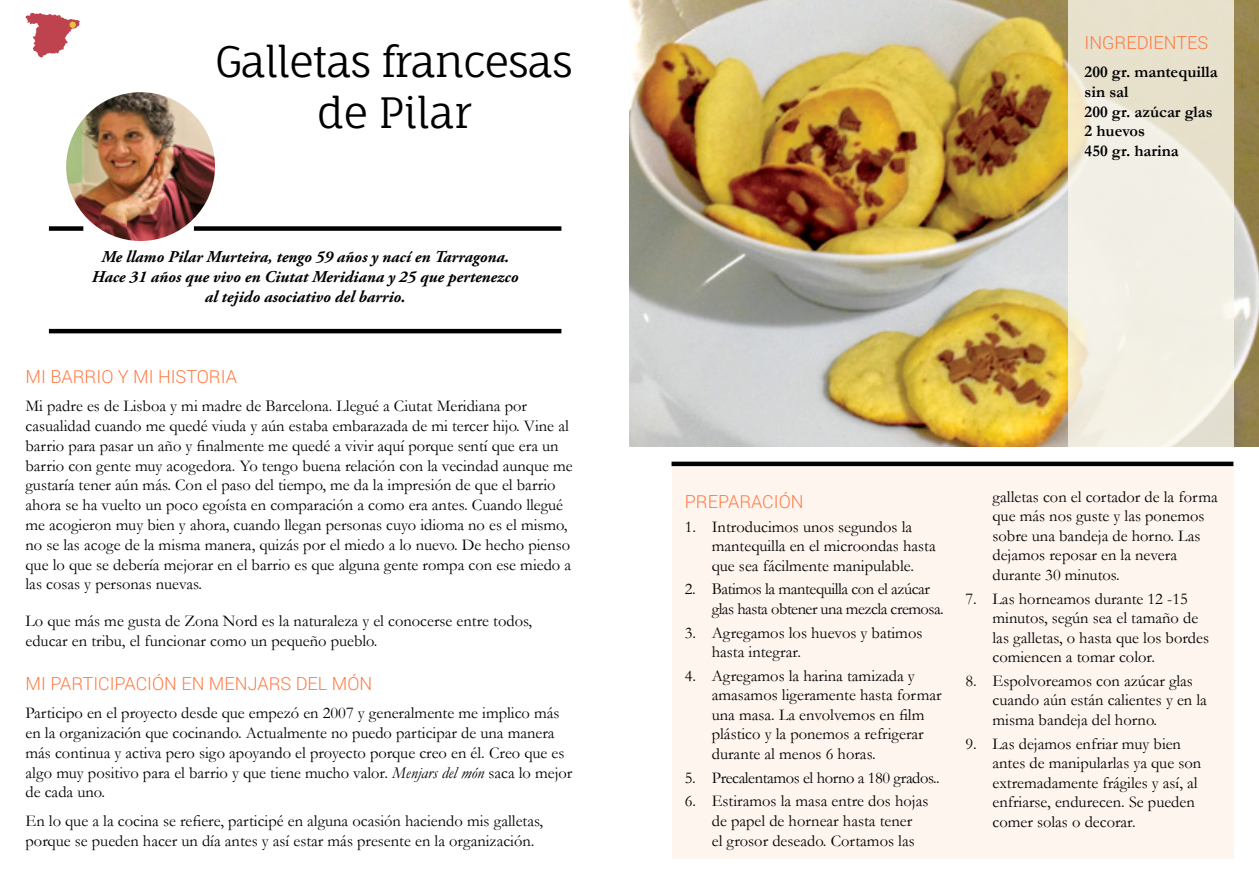
<style>
.page{position:relative;width:1259px;height:893px;background:#fff}
.page>*{position:absolute;margin:0;border:0;box-sizing:border-box;transform-origin:0 0}
.t1{font:42px/51px "Fauna One";letter-spacing:-.035em;color:#000;text-align:center}
.t2{font:300 18px "Roboto";color:#ff7943}
.t3{font:16.5px/19.5px "Garamond";color:#000}
.t4{font:italic 700 16.5px/19.8px "Adobe Garamond Pro";color:#000;text-align:center}
.t5{font:16.5px/19.5px "Garamond";letter-spacing:-.03em;color:#000}
.t6{font:700 16.5px/19.8px "Garamond";color:#000}
.t7{font:16.5px "Garamond";letter-spacing:-.025em;color:#000}
.s1{font-style:italic}
</style>
<div class="page">
<div style="left:671px;top:466px;width:562px;height:393px;background:#fff5ef"></div>
<img style="left:66px;top:92px;width:149px;height:149px">
<img style="left:629px;top:0;width:630px;height:446px">
<svg style="left:1067px;top:0;width:166px;height:446px;background:#eeeadb"></svg>
<hr style="left:49px;top:329px;width:512px;height:4px;background:#000">
<div style="left:194px;top:226px;width:367px;height:5px;background:#000"></div>
<div style="left:49px;top:226px;width:34px;height:5px;background:#000"></div>
<hr style="left:671px;top:462px;width:562px;height:4px;background:#000">
<svg style="left:26px;top:13px;width:54px;height:44px"></svg>
<h1 class="t1" style="left:215px;top:36px;width:359px">Galletas francesas de Pilar</h1>
<p class="t4" style="left:92px;top:248px;width:428px">Me llamo Pilar Murteira, tengo 59 años y nací en Tarragona.<br>Hace 31 años que vivo en Ciutat Meridiana y 25 que pertenezco al tejido asociativo del barrio.</p>
<p class="t2" style="left:26px;top:364px;width:213px">MI BARRIO Y MI HISTORIA</p>
<p class="t3" style="left:26px;top:396px;width:549px">Mi padre es de Lisboa y mi madre de Barcelona. Llegué a Ciutat Meridiana por casualidad cuando me quedé viuda y aún estaba embarazada de mi tercer hijo. Vine al barrio para pasar un año y finalmente me quedé a vivir aquí porque sentí que era un barrio con gente muy acogedora. Yo tengo buena relación con la vecindad aunque me gustaría tener aún más. Con el paso del tiempo, me da la impresión de que el barrio ahora se ha vuelto un poco egoísta en comparación a como era antes. Cuando llegué me acogieron muy bien y ahora, cuando llegan personas cuyo idioma no es el mismo, no se las acoge de la misma manera, quizás por el miedo a lo nuevo. De hecho pienso que lo que se debería mejorar en el barrio es que alguna gente rompa con ese miedo a las cosas y personas nuevas.</p>
<p class="t3" style="left:26px;top:611px;width:508px">Lo que más me gusta de Zona Nord es la naturaleza y el conocerse entre todos, educar en tribu, el funcionar como un pequeño pueblo.</p>
<p class="t2" style="left:26px;top:671px;width:348px">MI PARTICIPACIÓN EN MENJARS DEL MÓN</p>
<p class="t3" style="left:26px;top:703px;width:548px">Participo en el proyecto desde que empezó en 2007 y generalmente me implico más en la organización que cocinando. Actualmente no puedo participar de una manera más continua y activa pero sigo apoyando el proyecto porque creo en él. Creo que es algo muy positivo para el barrio y que tiene mucho valor. <span class="s1">Menjars del món</span> saca lo mejor de cada uno.</p>
<p class="t3" style="left:26px;top:810px;width:519px">En lo que a la cocina se refiere, participé en alguna ocasión haciendo mis galletas, porque se pueden hacer un día antes y así estar más presente en la organización.</p>
<p class="t2" style="left:1084px;top:30px;width:125px">INGREDIENTES</p>
<p class="t6" style="left:1084px;top:62px;width:135px">200 gr. mantequilla sin sal<br>200 gr. azúcar glas<br>2 huevos<br>450 gr. harina</p>
<p class="t2" style="left:685px;top:489px;width:120px">PREPARACIÓN</p>
<p class="t3" style="left:712px;top:516px;width:225px;text-indent:-27px">1. Introducimos unos segundos la mantequilla en el microondas hasta que sea fácilmente manipulable.</p>
<p class="t5" style="left:712px;top:579px;width:234px;text-indent:-27px">2. Batimos la mantequilla con el azúcar glas hasta obtener una mezcla cremosa.</p>
<p class="t3" style="left:712px;top:623px;width:212px;text-indent:-27px">3. Agregamos los huevos y batimos hasta integrar.</p>
<p class="t3" style="left:712px;top:666px;width:231px;text-indent:-27px">4. Agregamos la harina tamizada y amasamos ligeramente hasta formar una masa. La envolvemos en film plástico y la ponemos a refrigerar durante al menos 6 horas.</p>
<p class="t7" style="left:685px;top:768px;width:257px">5. Precalentamos el horno a 180 grados..</p>
<p class="t3" style="left:712px;top:791px;width:218px;text-indent:-27px">6. Estiramos la masa entre dos hojas de papel de hornear hasta tener<br>el grosor deseado. Cortamos las</p>
<p class="t3" style="left:992px;top:487px;width:227px">galletas con el cortador de la forma que más nos guste y las ponemos sobre una bandeja de horno. Las dejamos reposar en la nevera durante 30 minutos.</p>
<p class="t3" style="left:992px;top:588px;width:218px;text-indent:-27px">7. Las horneamos durante 12 -15 minutos, según sea el tamaño de las galletas, o hasta que los bordes comiencen a tomar color.</p>
<p class="t3" style="left:992px;top:671px;width:216px;text-indent:-27px">8. Espolvoreamos con azúcar glas cuando aún están calientes y en la misma bandeja del horno.</p>
<p class="t3" style="left:992px;top:733px;width:210px;text-indent:-27px">9. Las dejamos enfriar muy bien antes de manipularlas ya que son extremadamente frágiles y así, al enfriarse, endurecen. Se pueden comer solas o decorar.</p>
</div>
